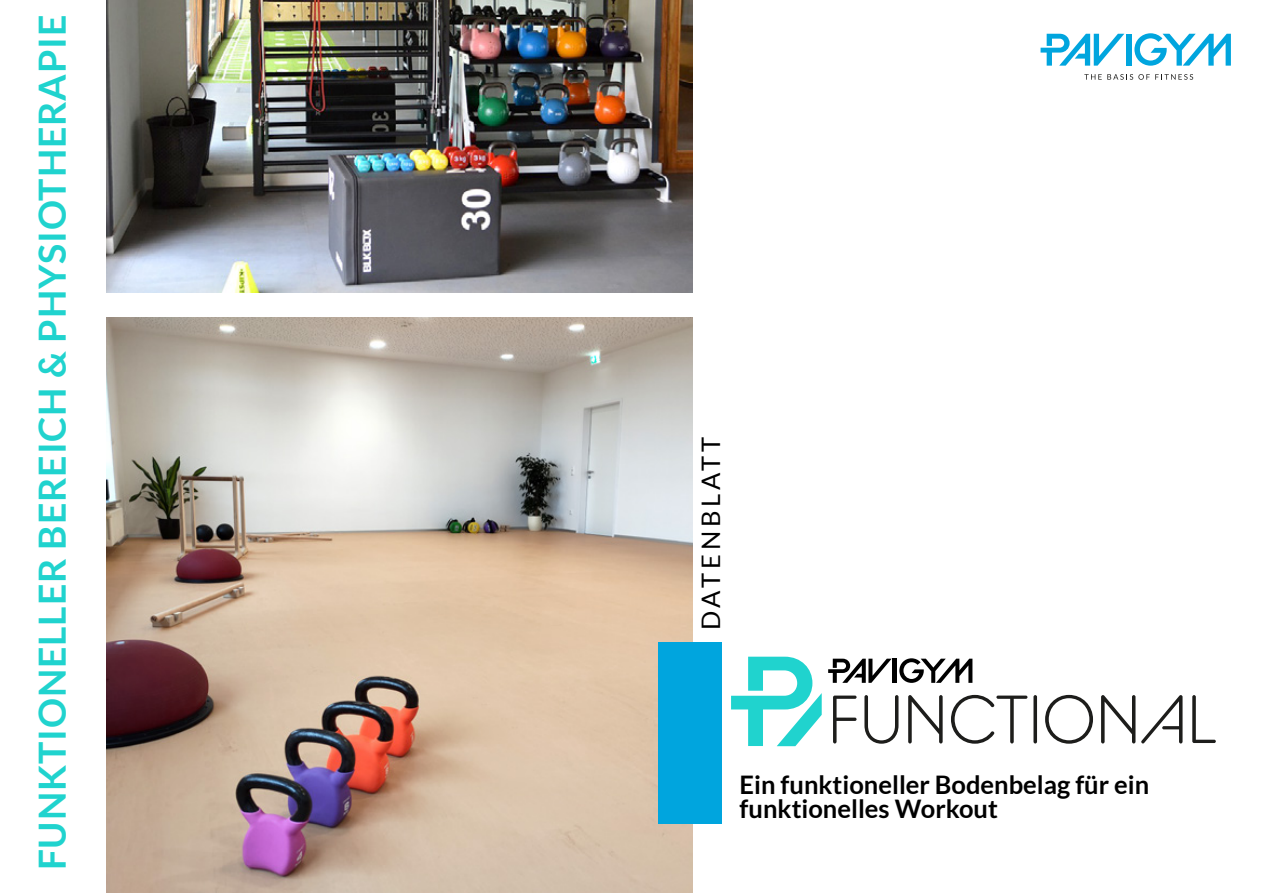
<style>
.page{position:relative;width:1263px;height:893px;background:#fff}
.page>*{position:absolute;margin:0;border:0;box-sizing:border-box;transform-origin:0 0}
.t1{font:700 37.5px "Lato";letter-spacing:.025em;color:#20d3ce}
.t2{font:700 25.5px/24px "Lato";color:#000}
.t3{font:25.5px "Lato";letter-spacing:.15em;color:#000}
</style>
<div class="page">
<img style="left:107px;top:318px;width:585px;height:575px">
<img style="left:107px;top:0;width:585px;height:292px">
<div style="left:1126px;top:34px;width:5px;height:32px;background:#00a5de"></div>
<svg style="left:1040px;top:34px;width:84px;height:32px"></svg>
<svg style="left:1134px;top:33px;width:97px;height:33px"></svg>
<svg style="left:1084px;top:74px;width:109px;height:6px"></svg>
<div style="left:659px;top:642px;width:63px;height:182px;background:#00a5de"></div>
<svg style="left:731px;top:657px;width:91px;height:89px"></svg>
<hr style="left:893px;top:659px;width:4px;height:24px;background:#000">
<svg style="left:828px;top:659px;width:64px;height:24px"></svg>
<svg style="left:899px;top:658px;width:73px;height:25px"></svg>
<svg style="left:833px;top:696px;width:23px;height:47px"></svg>
<svg style="left:864px;top:695px;width:34px;height:49px"></svg>
<svg style="left:908px;top:695px;width:35px;height:48px"></svg>
<svg style="left:951px;top:695px;width:76px;height:49px"></svg>
<svg style="left:1033px;top:695px;width:4px;height:48px"></svg>
<svg style="left:1045px;top:695px;width:48px;height:49px"></svg>
<svg style="left:1101px;top:695px;width:34px;height:48px"></svg>
<svg style="left:1141px;top:695px;width:41px;height:48px"></svg>
<svg style="left:1192px;top:695px;width:24px;height:48px"></svg>
<h1 class="t1" style="left:31px;top:870px;width:857px;rotate:-90deg">FUNKTIONELLER BEREICH &amp; PHYSIOTHERAPIE</h1>
<p class="t3" style="left:697px;top:630px;width:195px;rotate:-90deg">DATENBLATT</p>
<p class="t2" style="left:740px;top:772px;width:411px">Ein funktioneller Bodenbelag für ein funktionelles Workout</p>
</div>
